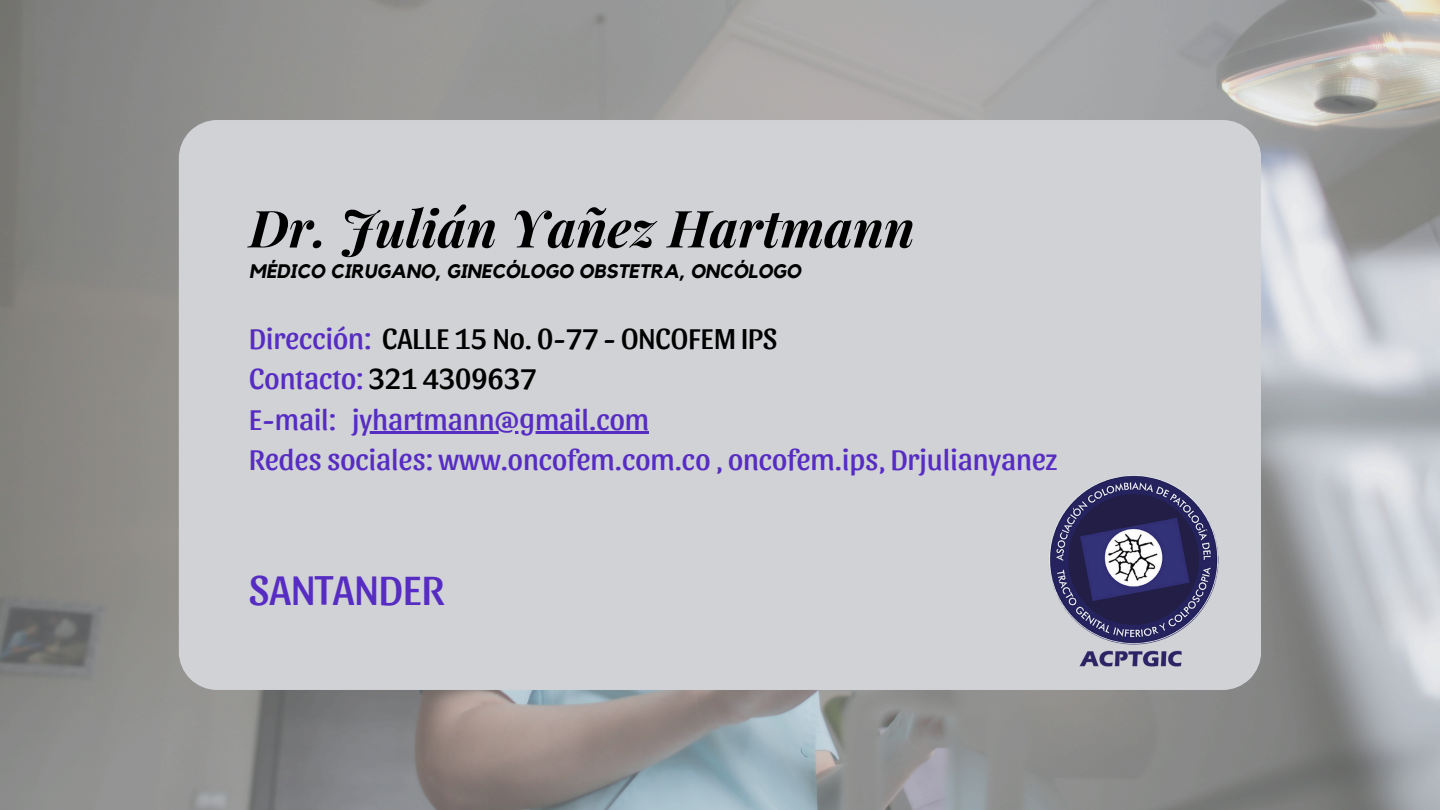
<style>
.page{position:relative;width:1440px;height:810px;background:#fff}
.page>*{position:absolute;margin:0;border:0;box-sizing:border-box;transform-origin:0 0}
.t1{font:italic 700 51.3px "Playfair Display";color:#000}
.t2{font:43px "Sansita";color:#572cc2}
.t3{font:30px/40.5px "Sansita";color:#572cc2}
.t4{font:30px/40.5px "Sansita";color:#000}
.t5{font:italic 700 19.5px "Kollektif";color:#000}
.s1{color:#572cc2}
</style>
<div class="page">
<img style="left:0;top:0;width:1440px;height:810px">
<div style="left:179px;top:120px;width:1082px;height:570px;background:#d0d2d6"></div>
<img style="left:1039px;top:467px;width:192px;height:203px">
<hr style="left:352px;top:431px;width:297px;height:3px;background:#572cc2">
<h1 class="t1" style="left:249px;top:192px;width:667px">Dr. Julián Yañez Hartmann</h1>
<p class="t5" style="left:249px;top:262px;width:553px">MÉDICO CIRUGANO, GINECÓLOGO OBSTETRA, ONCÓLOGO</p>
<h3 class="t4" style="left:249px;top:316px;width:530px"><span class="s1">Dirección:</span> CALLE 15 No. 0-77 - ONCOFEM IPS<br><span class="s1">Contacto:</span> 321 4309637<br><span class="s1">E-mail:</span></h3>
<h2 class="t3" style="left:249px;top:397px;width:809px;text-indent:103px">jyhartmann@gmail.com<br>Redes sociales: www.oncofem.com.co , oncofem.ips, Drjulianyanez</h2>
<h2 class="t2" style="left:249px;top:561px;width:197px">SANTANDER</h2>
</div>
